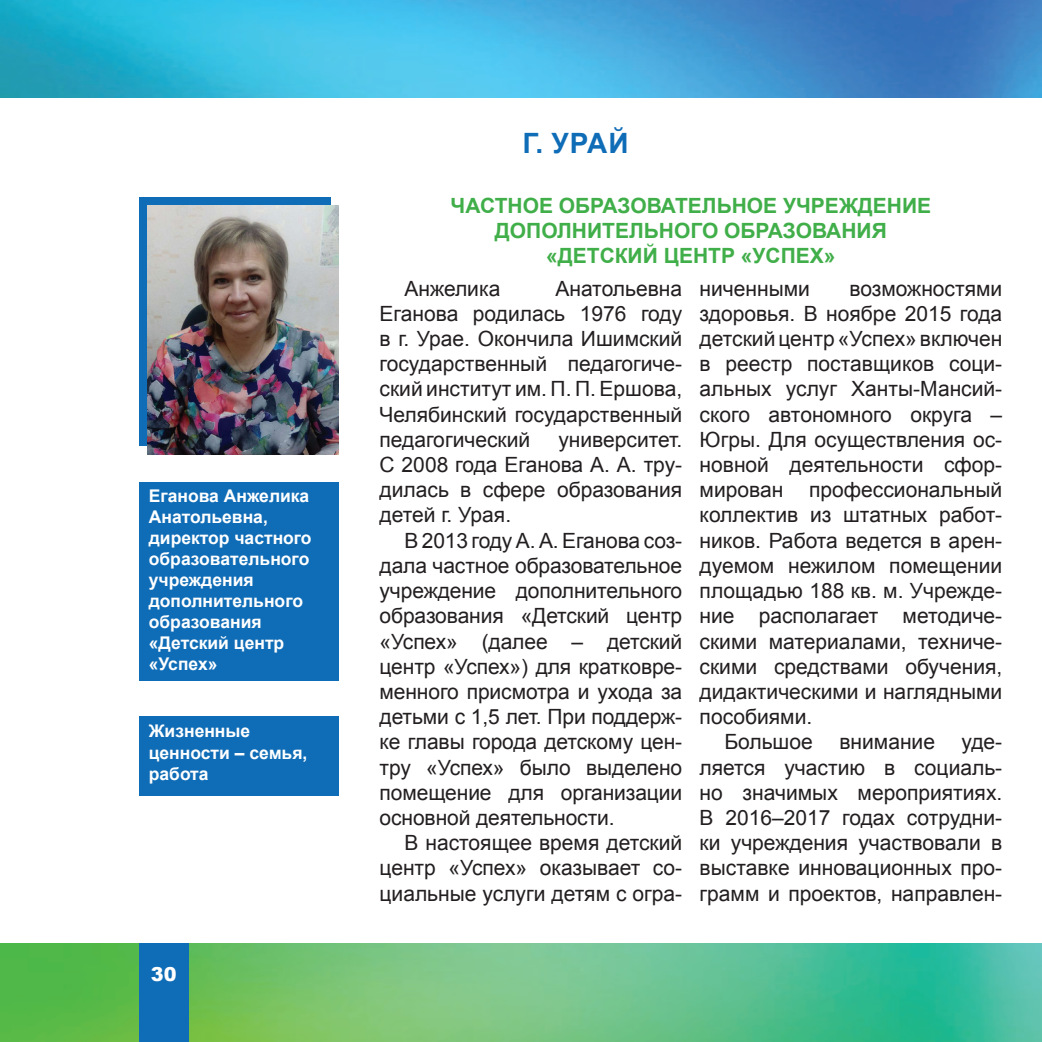
<style>
.page{position:relative;width:1042px;height:1042px;background:#fff}
.page>*{position:absolute;margin:0;border:0;box-sizing:border-box;transform-origin:0 0}
.t1{font:700 28px "Arial";color:#0f6cb6}
.t2{font:21px/25.2px "Arial";color:#231f20;text-align:justify}
.t3{font:700 21px/25.2px "Arial";color:#40ae49;text-align:center}
.t4{font:900 19.25px "Arial";color:#fff}
.t5{font:700 17.5px/21px "Arial";color:#fff}
</style>
<div class="page">
<img style="left:0;top:0;width:1042px;height:1042px">
<div style="left:139px;top:943px;width:49px;height:99px;background:#0f6cb6"></div>
<div style="left:0;top:99px;width:1042px;height:844px;background:#fff"></div>
<div style="left:139px;top:482px;width:200px;height:199px;background:#0f6cb6"></div>
<div style="left:139px;top:716px;width:200px;height:80px;background:#0f6cb6"></div>
<div style="left:139px;top:197px;width:191px;height:249px;background:#0f6cb6"></div>
<img style="left:147px;top:205px;width:192px;height:249px">
<p class="t5" style="left:149px;top:486px;width:164px">Еганова Анжелика<br>Анатольевна, директор частного образовательного учреждения дополнительного образования «Детский центр «Успех»</p>
<p class="t5" style="left:149px;top:721px;width:160px">Жизненные ценности – семья, работа</p>
<p class="t4" style="left:151px;top:960px;width:27px">30</p>
<h1 class="t1" style="left:523px;top:124px;width:107px">Г. УРАЙ</h1>
<p class="t3" style="left:451px;top:193px;width:482px">ЧАСТНОЕ ОБРАЗОВАТЕЛЬНОЕ УЧРЕЖДЕНИЕ<br>ДОПОЛНИТЕЛЬНОГО ОБРАЗОВАНИЯ «ДЕТСКИЙ ЦЕНТР «УСПЕХ»</p>
<p class="t2" style="left:379px;top:275px;width:304px;text-indent:176px">Анатольевна Еганова родилась 1976 году в г. Урае. Окончила Ишимский государственный педагогиче&shy;ский институт им. П. П. Ершова, Челябинский государственный педагогический</p>
<p class="t2" style="left:404px;top:275px;width:97px">Анжелика</p>
<p class="t2" style="left:379px;top:427px;width:304px;text-indent:179px">университет.<br>С 2008 года Еганова А. А. тру&shy;дилась в сфере образования детей г. Урая.</p>
<p class="t2" style="left:379px;top:527px;width:304px;text-indent:25px">В 2013 году А. А. Еганова соз&shy;дала частное образовательное учреждение дополнительного образования «Детский центр «Успех» (далее – детский центр «Успех») для кратковре&shy;менного присмотра и ухода за детьми с 1,5 лет. При поддерж&shy;ке главы города детскому цен&shy;тру «Успех» было выделено помещение для организации основной деятельности.</p>
<p class="t2" style="left:379px;top:830px;width:304px;text-indent:25px">В настоящее время детский центр «Успех» оказывает со&shy;циальные услуги детям с огра-</p>
<p class="t2" style="left:699px;top:275px;width:112px">ниченными</p>
<p class="t2" style="left:849px;top:275px;width:154px">возможностями</p>
<p class="t2" style="left:699px;top:301px;width:304px">здоровья. В ноябре 2015 года</p>
<p class="t2" style="left:699px;top:326px;width:304px">детский центр «Успех» включен</p>
<p class="t2" style="left:699px;top:351px;width:304px">в реестр поставщиков соци-</p>
<p class="t2" style="left:699px;top:376px;width:304px">альных услуг Ханты-Мансий-</p>
<p class="t2" style="left:699px;top:401px;width:304px">ского автономного округа –</p>
<p class="t2" style="left:699px;top:427px;width:304px">Югры. Для осуществления ос-</p>
<p class="t2" style="left:699px;top:452px;width:304px">новной деятельности сфор-</p>
<p class="t2" style="left:699px;top:477px;width:304px">мирован профессиональный</p>
<p class="t2" style="left:699px;top:502px;width:304px">коллектив из штатных работ-</p>
<p class="t2" style="left:699px;top:527px;width:304px">ников. Работа ведется в арен-</p>
<p class="t2" style="left:699px;top:553px;width:304px">дуемом нежилом помещении</p>
<p class="t2" style="left:699px;top:578px;width:304px">площадью 188 кв. м. Учрежде-</p>
<p class="t2" style="left:699px;top:603px;width:304px">ние располагает методиче-</p>
<p class="t2" style="left:699px;top:628px;width:304px">скими материалами, техниче-</p>
<p class="t2" style="left:699px;top:653px;width:304px">скими средствами обучения,</p>
<p class="t2" style="left:699px;top:679px;width:304px">дидактическими и наглядными</p>
<p class="t2" style="left:699px;top:704px;width:114px">пособиями.</p>
<p class="t2" style="left:724px;top:729px;width:90px">Большое</p>
<p class="t2" style="left:839px;top:729px;width:97px">внимание</p>
<p class="t2" style="left:699px;top:729px;width:304px;text-indent:262px">уде&shy;ляется участию в социаль&shy;но значимых мероприятиях.<br>В 2016–2017 годах сотрудни&shy;ки учреждения участвовали в выставке инновационных про&shy;грамм и проектов, направлен-</p>
</div>
